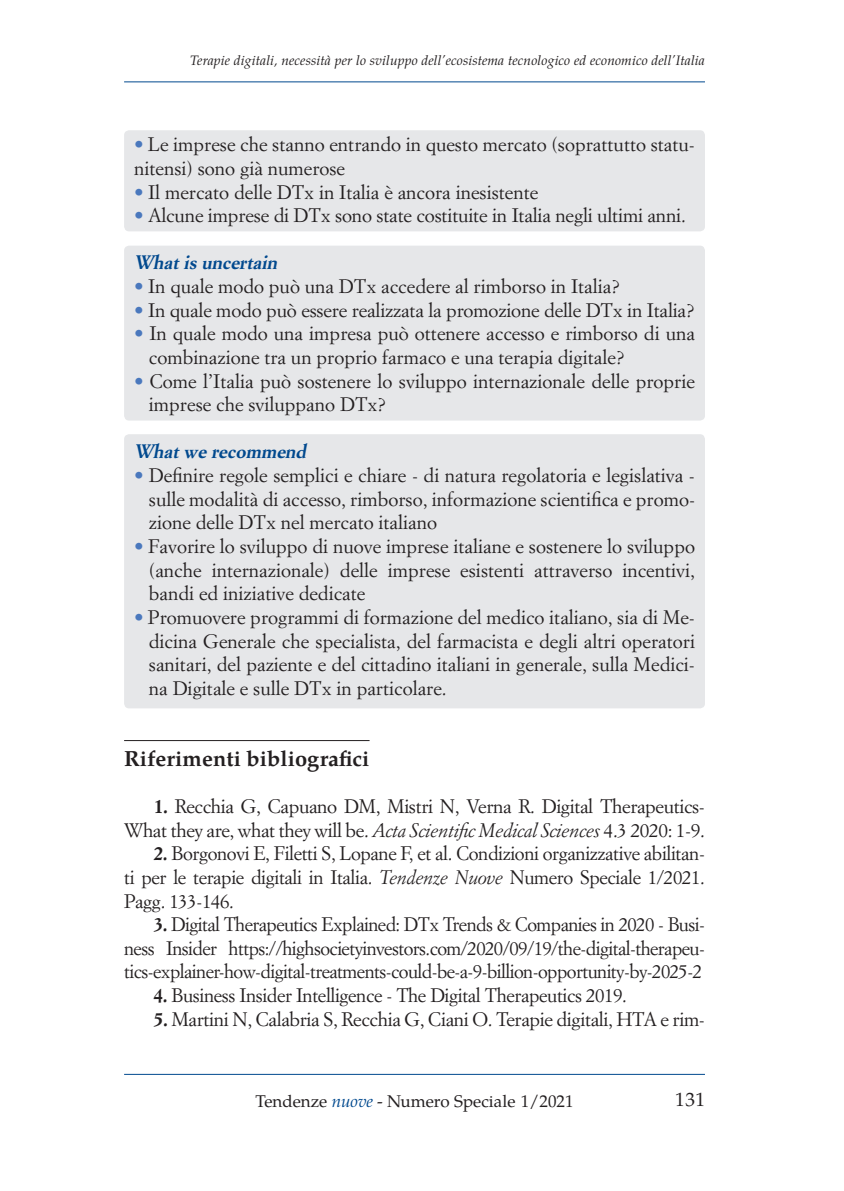
<style>
.page{position:relative;width:844px;height:1191px;background:#fff}
.page>*{position:absolute;margin:0;border:0;box-sizing:border-box;transform-origin:0 0}
.t1{font:700 21.88px "Te X Gyre Pagella";color:#231f20}
.t2{font:19.25px/23.6px "Simoncini Garamond Std";color:#231f20;text-align:justify}
.t3{font:19.25px/23.6px "Simoncini Garamond Std";letter-spacing:-.02em;color:#231f20;text-align:right}
.t4{font:italic 700 19.25px "Simoncini Garamond Std";color:#01498e}
.t5{font:19.25px "Te X Gyre Pagella";color:#231f20}
.t6{font:16.97px "Te X Gyre Pagella";color:#231f20}
.t7{font:italic 13.65px "Te X Gyre Pagella";letter-spacing:.01em;color:#231f20}
.s1{color:#4a78bd}
.s2{font-weight:700}
.s3{font-style:italic}
.s4{font-style:italic;color:#01498e}
</style>
<div class="page">
<hr style="left:124px;top:1074px;width:580px;height:1px;background:#01498e">
<hr style="left:124px;top:82px;width:580px;height:1px;background:#01498e">
<div style="left:124px;top:130px;width:580px;height:101px;background:#e6e7e9;border-radius:5px"></div>
<div style="left:124px;top:246px;width:580px;height:174px;background:#e6e7e9;border-radius:5px"></div>
<div style="left:124px;top:434px;width:580px;height:274px;background:#e6e7e9;border-radius:5px"></div>
<hr style="left:124px;top:740px;width:245px;height:1px;background:#231f20">
<p class="t7" style="left:190px;top:50px;width:516px">Terapie digitali, necessità per lo sviluppo dell’ecosistema tecnologico ed economico dell’Italia</p>
<p class="t2" style="left:134px;top:132px;width:562px"><span class="s1">•</span> Le imprese che stanno entrando in questo mercato (soprattutto statu&shy;nitensi) sono già numerose</p>
<p class="t2" style="left:134px;top:179px;width:406px"><span class="s1">•</span> Il mercato delle DTx in Italia è ancora inesistente</p>
<p class="t2" style="left:134px;top:203px;width:553px"><span class="s1">•</span> Alcune imprese di DTx sono state costituite in Italia negli ultimi anni.</p>
<p class="t4" style="left:134px;top:250px;width:149px">Whatisuncertain</p>
<p class="t2" style="left:134px;top:274px;width:487px"><span class="s1">•</span> In quale modo può una DTx accedere al rimborso in Italia?</p>
<p class="t2" style="left:134px;top:298px;width:562px"><span class="s1">•</span> In quale modo può essere realizzata la promozione delle DTx in Italia?</p>
<p class="t2" style="left:149px;top:321px;width:547px;text-indent:-15px"><span class="s1">•</span> In quale modo una impresa può ottenere accesso e rimborso di una combinazione tra un proprio farmaco e una terapia digitale?</p>
<p class="t2" style="left:149px;top:368px;width:547px;text-indent:-15px"><span class="s1">•</span> Come l’Italia può sostenere lo sviluppo internazionale delle proprie imprese che sviluppano DTx?</p>
<p class="t4" style="left:134px;top:439px;width:178px">Whatwe recommend</p>
<p class="t2" style="left:149px;top:463px;width:547px;text-indent:-15px"><span class="s1">•</span> Definire regole semplici e chiare - di natura regolatoria e legislativa - sulle modalità di accesso, rimborso, informazione scientifica e promo&shy;zione delle DTx nel mercato italiano</p>
<p class="t2" style="left:149px;top:534px;width:547px;text-indent:-15px"><span class="s1">•</span> Favorire lo sviluppo di nuove imprese italiane e sostenere lo sviluppo (anche internazionale) delle imprese esistenti attraverso incentivi, bandi ed iniziative dedicate</p>
<p class="t2" style="left:149px;top:605px;width:547px;text-indent:-15px"><span class="s1">•</span> Promuovere programmi di formazione del medico italiano, sia di Me&shy;dicina Generale che specialista, del farmacista e degli altri operatori sanitari, del paziente e del cittadino italiani in generale, sulla Medici&shy;na Digitale e sulle DTx in particolare.</p>
<p class="t1" style="left:124px;top:741px;width:247px">Riferimenti bibliografici</p>
<p class="t3" style="left:124px;top:794px;width:582px"><span class="s2">1.</span> Recchia G, Capuano DM, Mistri N, Verna R. Digital Therapeutics-<br>What they are, what they will be. <span class="s3">Acta Scientific Medical Sciences</span> 4.3 2020: 1-9.</p>
<p class="t2" style="left:124px;top:841px;width:582px;text-indent:30px"><span class="s2">2.</span> Borgonovi E, Filetti S, Lopane F, et al. Condizioni organizzative abilitan&shy;ti per le terapie digitali in Italia. <span class="s3">Tendenze Nuove</span> Numero Speciale 1/2021.<br>Pagg. 133-146.</p>
<p class="t2" style="left:124px;top:912px;width:582px;text-indent:30px"><span class="s2">3.</span> Digital Therapeutics Explained: DTx Trends &amp; Companies in 2020 - Busi&shy;ness Insider https://highsocietyinvestors.com/2020/09/19/the-digital-therapeu&shy;tics-explainer-how-digital-treatments-could-be-a-9-billion-opportunity-by-2025-2</p>
<p class="t3" style="left:154px;top:983px;width:474px"><span class="s2">4.</span> Business Insider Intelligence - The Digital Therapeutics 2019.</p>
<p class="t3" style="left:154px;top:1006px;width:552px"><span class="s2">5.</span> Martini N, Calabria S, Recchia G, Ciani O. Terapie digitali, HTA e rim-</p>
<p class="t6" style="left:255px;top:1088px;width:319px">Tendenze <span class="s4">nuove</span> - Numero Speciale 1/2021</p>
<p class="t5" style="left:675px;top:1084px;width:31px">131</p>
</div>
